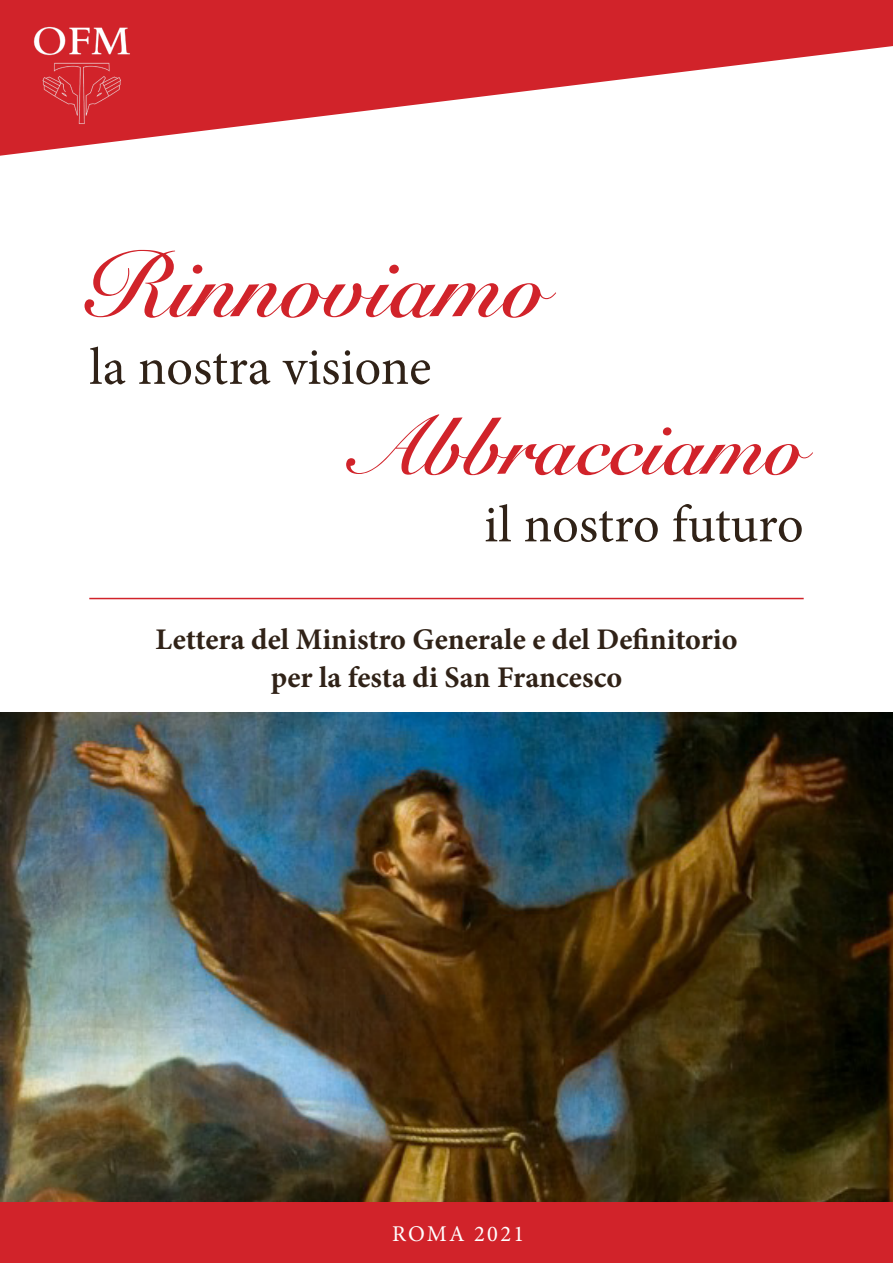
<style>
.page{position:relative;width:893px;height:1263px;background:#fff}
.page>*{position:absolute;margin:0;border:0;box-sizing:border-box;transform-origin:0 0}
.t1{font:700 90px "Snell Roundhand";color:#d1232a}
.t2{font:700 81px "Snell Roundhand";color:#d1232a}
.t3{font:52.5px "Minion Pro";color:#302217}
.t4{font:700 30px "Minion Pro";color:#302217}
.t5{font:22.5px "Minion Pro";letter-spacing:.1em;color:#fff}
</style>
<div class="page">
<img style="left:0;top:712px;width:893px;height:490px">
<svg style="left:0;top:0;width:893px;height:156px;fill:#d1232a"></svg>
<div style="left:0;top:1202px;width:893px;height:61px;background:#d1232a"></div>
<img style="left:21px;top:16px;width:123px;height:114px">
<hr style="left:89px;top:598px;width:715px;height:1px;background:#d1232a">
<p class="t1" style="left:89px;top:209px;width:458px">Rinnoviamo</p>
<p class="t3" style="left:89px;top:332px;width:344px">la nostra visione</p>
<p class="t2" style="left:355px;top:377px;width:450px">Abbracciamo</p>
<p class="t3" style="left:484px;top:489px;width:321px">il nostro futuro</p>
<p class="t4" style="left:155px;top:618px;width:584px">Lettera del Ministro Generale e del Definitorio</p>
<p class="t4" style="left:271px;top:656px;width:353px">per la festa di San Francesco</p>
<p class="t5" style="left:392px;top:1219px;width:134px">ROMA 2021</p>
</div>
